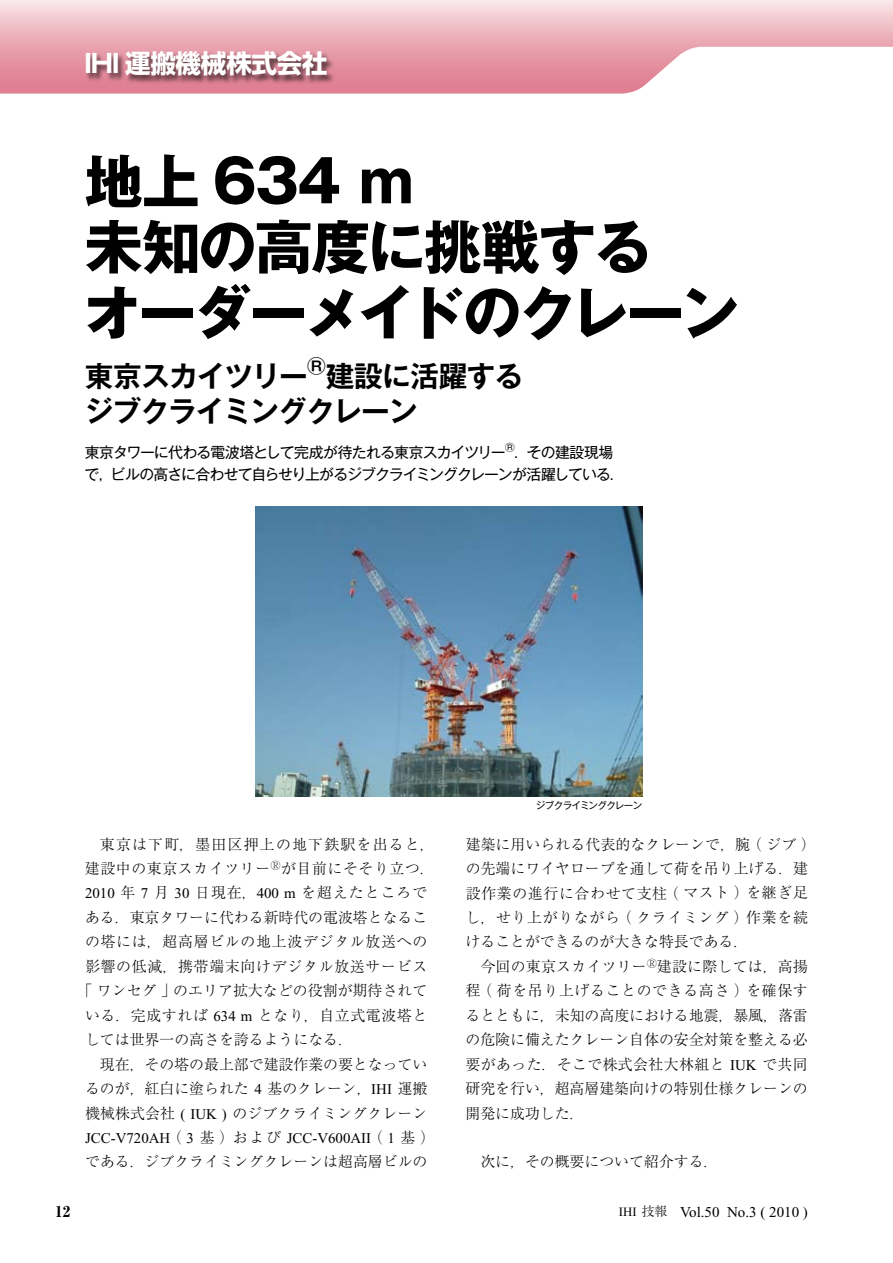
<style>
.page{position:relative;width:893px;height:1263px;background:#fff}
.page>*{position:absolute;margin:0;border:0;box-sizing:border-box;transform-origin:0 0}
.t1{font:700 58.5px/65.8px "Gothic MB101 Pro";letter-spacing:-.045em;color:#000}
.t2{font:700 28.65px/35.1px "Gothic MB101 Pro De";letter-spacing:-.025em;color:#000}
.t3{font:700 25.5px "Shin Go Pro";letter-spacing:-.01em;color:#fff}
.t4{font:700 18.6px "Gothic MB101 Pro De";color:#000}
.t5{font:15px "Times New Roman";color:#000}
.t6{font:800 15px "Ryumin Pro";color:#000}
.t7{font:300 14.85px/24.5px "Ryumin Pro";letter-spacing:.005em;color:#000}
.t8{font:14.85px/21.1px "Gothic MB101 Pro";letter-spacing:-.055em;color:#000}
.t9{font:300 14.85px "Ryumin Pro";letter-spacing:.04em;color:#000}
.t10{font:300 14.85px "Ryumin Pro";letter-spacing:.05em;color:#000}
.t11{font:14.85px "Times New Roman";color:#000}
.t12{font:300 14.85px "Ryumin Pro";letter-spacing:.07em;color:#000}
.t13{font:300 14.85px "Ryumin Pro";letter-spacing:.085em;color:#000}
.t14{font:9.6px "Gothic MB101 Pro";letter-spacing:-.065em;color:#000}
.s1{font-family:"Times New Roman";font-weight:400}
.s2{font-family:"Ryumin Pro";font-weight:300}
.s3{font-size:12.75px}
.s4{font-family:"Ryumin Pro";font-weight:300;font-size:12.75px}
</style>
<div class="page">
<svg style="left:0;top:0;width:892px;height:94px;background:#eebcc4"></svg>
<svg style="left:892px;top:0;width:1px;height:47px"></svg>
<div style="left:86px;top:51px;width:250px;height:33px;background:#000;opacity:.6"></div>
<img style="left:255px;top:506px;width:387px;height:290px">
<h3 class="t3" style="left:84px;top:44px;width:245px">IHI 運搬機械株式会社</h3>
<h1 class="t1" style="left:84px;top:141px;width:657px">地上 634 m<br>未知の高度に挑戦する<br>オーダーメイドのクレーン</h1>
<h2 class="t2" style="left:85px;top:355px;width:224px">東京スカイツリー</h2>
<p class="t4" style="left:307px;top:350px;width:20px">Ⓡ</p>
<h2 class="t2" style="left:84px;top:355px;width:441px;text-indent:241px">建設に活躍するジブクライミングクレーン</h2>
<p class="t8" style="left:85px;top:440px;width:422px">東京タワーに代わる電波塔として完成が待たれる東京スカイツリー</p>
<p class="t14" style="left:505px;top:440px;width:11px">Ⓡ</p>
<p class="t8" style="left:85px;top:440px;width:542px;text-indent:430px">．その建設現場で，ビルの高さに合わせて自らせり上がるジブクライミングクレーンが活躍している．</p>
<p class="t13" style="left:100px;top:832px;width:336px">東京は下町，墨田区押上の地下鉄駅を出ると，</p>
<p class="t9" style="left:85px;top:857px;width:351px">建設中の東京スカイツリー<sup>Ⓡ</sup>が目前にそそり立つ．</p>
<p class="t12" style="left:85px;top:881px;width:344px"><span class="s1">2010</span> 年 <span class="s1">7</span> 月 <span class="s1">30</span> 日現在，<span class="s1">400 m</span> を超えたところで</p>
<p class="t7" style="left:85px;top:904px;width:344px">ある．東京タワーに代わる新時代の電波塔となるこ</p>
<p class="t10" style="left:85px;top:930px;width:344px">の塔には，超高層ビルの地上波デジタル放送への</p>
<p class="t10" style="left:85px;top:954px;width:344px">影響の低減，携帯端末向けデジタル放送サービス</p>
<p class="t7" style="left:78px;top:977px;width:351px">「ワンセグ」のエリア拡大などの役割が期待されて</p>
<p class="t9" style="left:85px;top:1003px;width:344px">いる．完成すれば <span class="s1">634 m</span> となり，自立式電波塔と</p>
<p class="t7" style="left:85px;top:1026px;width:269px">しては世界一の高さを誇るようになる．</p>
<p class="t7" style="left:100px;top:1051px;width:329px">現在，その塔の最上部で建設作業の要となってい</p>
<p class="t7" style="left:85px;top:1075px;width:344px">るのが，紅白に塗られた <span class="s1">4</span> 基のクレーン，<span class="s1">IHI</span> 運搬</p>
<p class="t7" style="left:85px;top:1099px;width:344px">機械株式会社 <span class="s1">( IUK )</span> のジブクライミングクレーン</p>
<p class="t11" style="left:85px;top:1130px;width:351px">JCC-V720AH<span class="s2">（</span> 3 <span class="s2">基）および</span> JCC-V600AII<span class="s2">（</span> 1 <span class="s2">基）</span></p>
<p class="t7" style="left:85px;top:1148px;width:344px">である．ジブクライミングクレーンは超高層ビルの</p>
<p class="t14" style="left:536px;top:797px;width:108px">ジブクライミングクレーン</p>
<p class="t7" style="left:466px;top:831px;width:351px">建築に用いられる代表的なクレーンで，腕（ジブ）の先端にワイヤロープを通して荷を吊り上げる．建設作業の進行に合わせて支柱（マスト）を継ぎ足し，せり上がりながら（クライミング）作業を続けることができるのが大きな特長である．</p>
<p class="t7" style="left:465px;top:953px;width:344px;text-align:justify;text-indent:15px">今回の東京スカイツリー<sup>Ⓡ</sup>建設に際しては，高揚程（荷を吊り上げることのできる高さ）を確保するとともに，未知の高度における地震，暴風，落雷の危険に備えたクレーン自体の安全対策を整える必要があった．そこで株式会社大林組と <span class="s1">IUK</span> で共同研究を行い，超高層建築向けの特別仕様クレーンの開発に成功した．</p>
<p class="t7" style="left:480px;top:1148px;width:240px">次に，その概要について紹介する．</p>
<p class="t6" style="left:55px;top:1199px;width:16px">12</p>
<p class="t5" style="left:619px;top:1203px;width:191px"><span class="s3">IHI</span> <span class="s4">技報</span> Vol.50 No.3 ( 2010 )</p>
</div>
